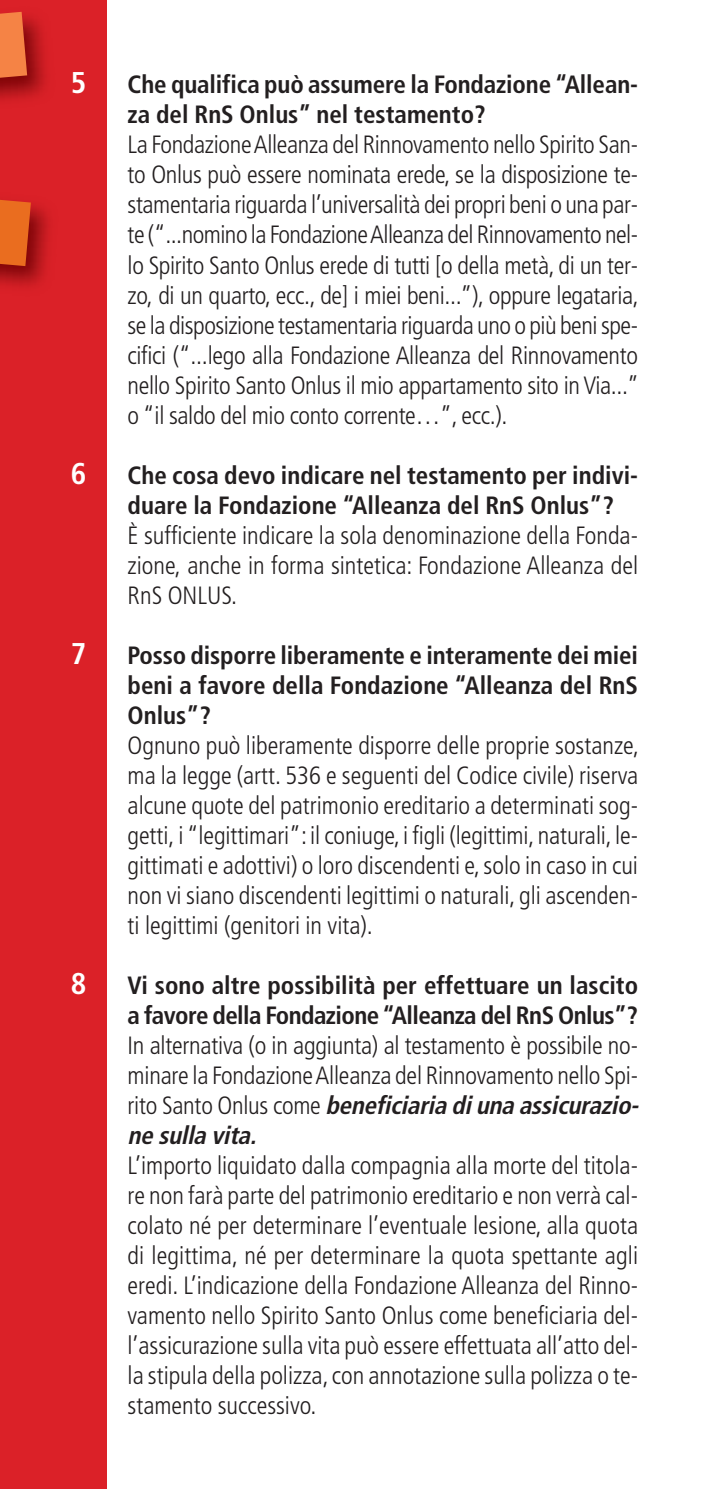
<style>
.page{position:relative;width:709px;height:1489px;background:#fff}
.page>*{position:absolute;margin:0;border:0;box-sizing:border-box;transform-origin:0 0}
.t1{font:700 condensed 30px "Frutiger";color:#fff}
.t2{font:300 condensed 25px/30px "Frutiger";letter-spacing:-.01em;color:#231f20;text-align:justify}
.t3{font:700 condensed 25px/30px "Frutiger";color:#231f20}
.s1{font-weight:700;font-style:italic}
</style>
<div class="page">
<div style="left:0;top:0;width:106px;height:1488px;background:#db2128"></div>
<svg style="left:0;top:12px;width:31px;height:254px"></svg>
<p class="t1" style="left:71px;top:71px;width:17px">5</p>
<p class="t3" style="left:128px;top:72px;width:512px">Che qualifica può assumere la Fondazione “Allean&shy;za del RnS Onlus” nel testamento?</p>
<p class="t2" style="left:128px;top:132px;width:513px">La FondazioneAlleanza del Rinnovamento nello Spirito San&shy;to Onlus può essere nominata erede, se la disposizione te&shy;stamentaria riguarda l’universalità dei propri beni o una par&shy;te (“...nomino la FondazioneAlleanza del Rinnovamento nel&shy;lo Spirito Santo Onlus erede di tutti [o della metà, di un ter&shy;zo, di un quarto, ecc., de] i miei beni...”), oppure legataria, se la disposizione testamentaria riguarda uno o più benispe&shy;cifici (“...lego alla Fondazione Alleanza del Rinnovamento nello Spirito Santo Onlus il mio appartamento sito in Via...” o “il saldo del mio conto corrente…”, ecc.).</p>
<p class="t1" style="left:71px;top:461px;width:17px">6</p>
<p class="t3" style="left:128px;top:462px;width:512px">Che cosa devo indicare nel testamento per indivi&shy;duare la Fondazione “Alleanza del RnS Onlus”?</p>
<p class="t2" style="left:128px;top:522px;width:512px">È sufficiente indicare la sola denominazione della Fonda&shy;zione, anche in forma sintetica: Fondazione Alleanza del RnS ONLUS.</p>
<p class="t1" style="left:71px;top:641px;width:17px">7</p>
<p class="t3" style="left:128px;top:642px;width:512px;text-align:justify">Posso disporre liberamente e interamente dei miei beni a favore della Fondazione “Alleanza del RnS Onlus”?</p>
<p class="t2" style="left:128px;top:732px;width:513px">Ognuno può liberamente disporre delle proprie sostanze, ma la legge (artt. 536 e seguenti del Codice civile) riserva alcune quote del patrimonio ereditario a determinati sog&shy;getti, i “legittimari”: il coniuge, i figli (legittimi, naturali, le&shy;gittimati e adottivi) o loro discendenti e,solo in caso in cui non vi siano discendenti legittimi o naturali, gli ascenden&shy;ti legittimi (genitori in vita).</p>
<p class="t1" style="left:71px;top:971px;width:17px">8</p>
<p class="t3" style="left:128px;top:972px;width:512px">Vi sono altre possibilità per effettuare un lascito a favore della Fondazione“Alleanza del RnS Onlus”?</p>
<p class="t2" style="left:128px;top:1032px;width:517px;text-align:left">In alternativa (o in aggiunta) al testamento è possibile no&shy;minare la FondazioneAlleanza del Rinnovamento nello Spi&shy;r i t o S a n t o O n l u s c o m e <span class="s1">beneficiaria di una assicurazio&shy;ne sulla vita.</span></p>
<p class="t2" style="left:128px;top:1152px;width:512px">L’importo liquidato dalla compagnia alla morte del titola&shy;re non farà parte del patrimonio ereditario e non verrà cal&shy;colato né per determinare l’eventuale lesione, alla quota di legittima, né per determinare la quota spettante agli eredi. L’indicazione della Fondazione Alleanza del Rinno&shy;vamento nello Spirito Santo Onlus come beneficiaria del&shy;l’assicurazione sulla vita può essere effettuata all’atto del&shy;la stipula della polizza,con annotazione sulla polizza o te&shy;stamento successivo.</p>
</div>
